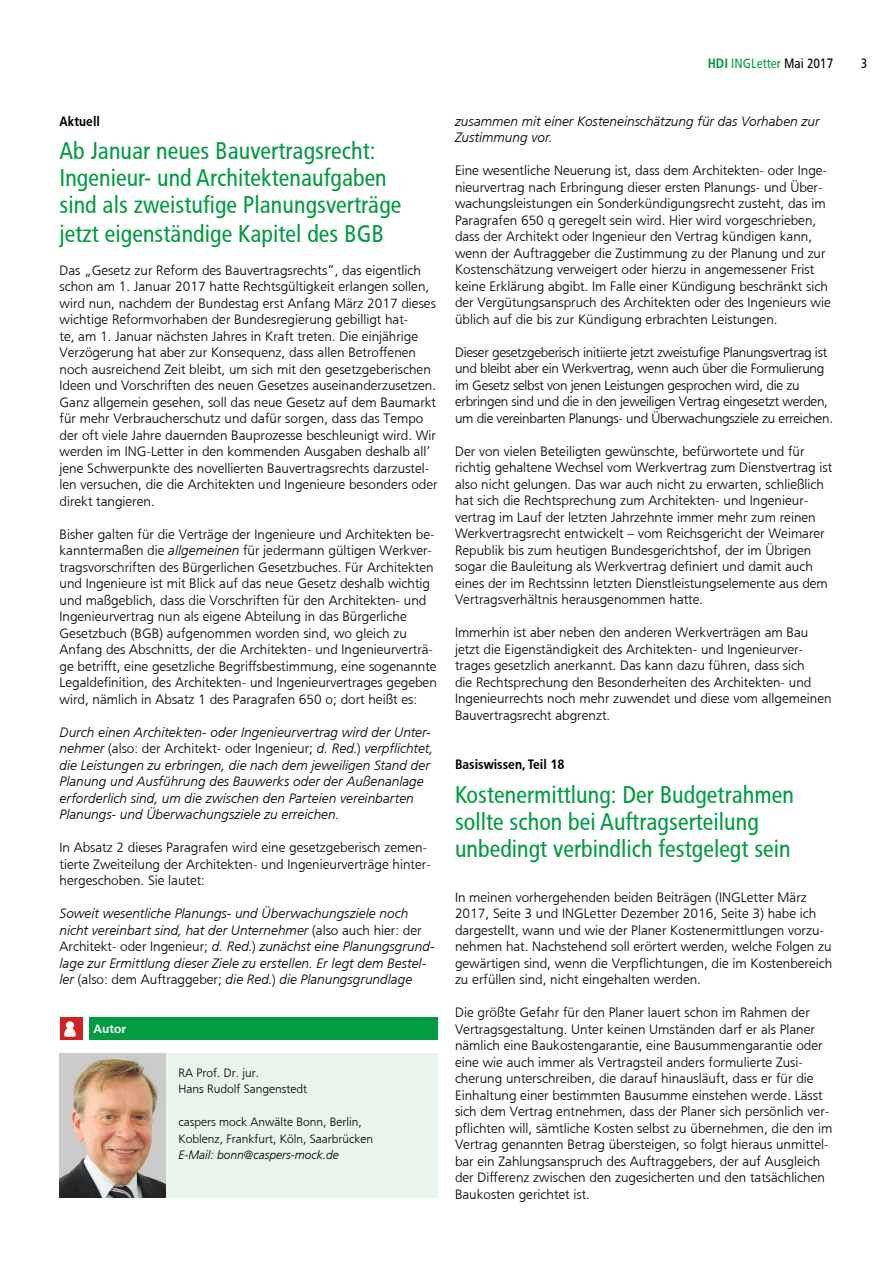
<style>
.page{position:relative;width:893px;height:1263px;background:#fff}
.page>*{position:absolute;margin:0;border:0;box-sizing:border-box;transform-origin:0 0}
.t1{font:24px/27.5px "HDI Gerling Sans Cond Regular";color:#009c41}
.t2{font:13.5px/16.5px "HDI Gerling Sans Light";color:#000}
.t3{font:13.5px/16.5px "HDI Gerling Sans Light Italic";letter-spacing:.01em;color:#000}
.t4{font:13.5px/16.5px "HDI Gerling Sans Light";letter-spacing:-.02em;color:#000}
.t5{font:13.5px "HDI Gerling Sans Cond Bold";color:#000}
.t6{font:13.5px "HDI Gerling Sans Cond Regular";color:#009c41}
.t7{font:13.5px "HDI Gerling Sans Cond Regular";color:#000}
.t8{font:12px/16.5px "HDI Gerling Sans Light";color:#000}
.t9{font:12px "HDI Gerling Sans Light Italic";color:#000}
.t10{font:12px "HDI Gerling Sans Bold";color:#fff}
.s1{font-family:"HDI Gerling Sans Cond Bold"}
.s2{color:#000}
.s3{font-family:"HDI Gerling Sans Light Italic"}
.s4{font-family:"HDI Gerling Sans Light"}
</style>
<div class="page">
<div style="left:166px;top:1053px;width:272px;height:144px;background:#e9f5ea"></div>
<img style="left:60px;top:1053px;width:106px;height:144px">
<div style="left:60px;top:1017px;width:22px;height:23px;background:#d12120"></div>
<svg style="left:64px;top:1021px;width:12px;height:16px"></svg>
<div style="left:89px;top:1017px;width:349px;height:23px;background:#009c41"></div>
<p class="t6" style="left:708px;top:56px;width:127px"><span class="s1">HDI</span> INGLetter <span class="s2">Mai 2017</span></p>
<p class="t7" style="left:861px;top:56px;width:8px">3</p>
<p class="t5" style="left:60px;top:113px;width:42px">Aktuell</p>
<h1 class="t1" style="left:60px;top:137px;width:344px">Ab Januar neues Bauvertragsrecht:<br>Ingenieur- und Architektenaufgaben sind als zweistufige Planungsverträge jetzt eigenständige Kapitel des BGB</h1>
<p class="t2" style="left:60px;top:262px;width:380px">Das „Gesetz zur Reform des Bauvertragsrechts“, das eigentlich schon am 1. Januar 2017 hatte Rechtsgültigkeit erlangen sollen, wird nun, nachdem der Bundestag erst Anfang März 2017 dieses wichtige Reformvorhaben der Bundesregierung gebilligt hat-<br>te, am 1. Januar nächsten Jahres in Kraft treten. Die einjährige Verzögerung hat aber zur Konsequenz, dass allen Betroffenen noch ausreichend Zeit bleibt, um sich mit den gesetzgeberischen Ideen und Vorschriften des neuen Gesetzes auseinanderzusetzen.<br>Ganz allgemein gesehen, soll das neue Gesetz auf dem Baumarkt für mehr Verbraucherschutz und dafür sorgen, dass das Tempo der oft viele Jahre dauernden Bauprozesse beschleunigt wird. Wir werden im ING-Letter in den kommenden Ausgaben deshalb all‘ jene Schwerpunkte des novellierten Bauvertragsrechts darzustel&shy;len versuchen, die die Architekten und Ingenieure besonders oder direkt tangieren.</p>
<p class="t2" style="left:60px;top:526px;width:379px">Bisher galten für die Verträge der Ingenieure und Architekten be&shy;kanntermaßen die <span class="s3">allgemeinen</span> für jedermann gültigen Werkver&shy;tragsvorschriften des Bürgerlichen Gesetzbuches. Für Architekten und Ingenieure ist mit Blick auf das neue Gesetz deshalb wichtig und maßgeblich, dass die Vorschriften für den Architekten- und Ingenieurvertrag nun als eigene Abteilung in das Bürgerliche Gesetzbuch (BGB) aufgenommen worden sind, wo gleich zu Anfang des Abschnitts, der die Architekten- und Ingenieurverträ&shy;ge betrifft, eine gesetzliche Begriffsbestimmung, eine sogenannte Legaldefinition, des Architekten- und Ingenieurvertrages gegeben wird, nämlich in Absatz 1 des Paragrafen 650 o; dort heißt es:</p>
<p class="t3" style="left:60px;top:724px;width:373px">Durch einen Architekten- oder Ingenieurvertrag wird der Unter-</p>
<p class="t2" style="left:60px;top:740px;width:375px"><span class="s3">nehmer</span> (also: der Architekt- oder Ingenieur; <span class="s3">d. Red.</span>) <span class="s3">verpflichtet,</span></p>
<p class="t3" style="left:60px;top:757px;width:372px">die Leistungen zu erbringen, die nach dem jeweiligen Stand der Planung und Ausführung des Bauwerks oder der Außenanlage erforderlich sind, um die zwischen den Parteien vereinbarten Planungs- und Überwachungsziele zu erreichen.</p>
<p class="t2" style="left:60px;top:839px;width:373px">In Absatz 2 dieses Paragrafen wird eine gesetzgeberisch zemen&shy;tierte Zweiteilung der Architekten- und Ingenieurverträge hinter&shy;hergeschoben. Sie lautet:</p>
<p class="t3" style="left:60px;top:905px;width:376px">Soweit wesentliche Planungs- und Überwachungsziele noch nicht vereinbart sind, hat der Unternehmer <span class="s4">(also auch hier: der Architekt- oder Ingenieur;</span> d. Red.<span class="s4">)</span> zunächst eine Planungsgrund&shy;lage zur Ermittlung dieser Ziele zu erstellen. Er legt dem Bestel&shy;ler <span class="s4">(also: dem Auftraggeber;</span> die Red.<span class="s4">)</span> die Planungsgrundlage</p>
<p class="t10" style="left:94px;top:1021px;width:34px">Autor</p>
<p class="t8" style="left:179px;top:1064px;width:130px">RA Prof. Dr. jur.<br>Hans Rudolf Sangenstedt</p>
<p class="t8" style="left:179px;top:1114px;width:196px">caspers mock Anwälte Bonn, Berlin,<br>Koblenz, Frankfurt, Köln, Saarbrücken</p>
<p class="t9" style="left:179px;top:1148px;width:162px">E-Mail: bonn@caspers-mock.de</p>
<p class="t3" style="left:455px;top:113px;width:366px">zusammen mit einer Kosteneinschätzung für das Vorhaben zur<br>Zustimmung vor.</p>
<p class="t2" style="left:455px;top:163px;width:377px">Eine wesentliche Neuerung ist, dass dem Architekten- oder Inge&shy;nieurvertrag nach Erbringung dieser ersten Planungs- und Über&shy;wachungsleistungen ein Sonderkündigungsrecht zusteht, das im Paragrafen 650 q geregelt sein wird. Hier wird vorgeschrieben, dass der Architekt oder Ingenieur den Vertrag kündigen kann, wenn der Auftraggeber die Zustimmung zu der Planung und zur Kostenschätzung verweigert oder hierzu in angemessener Frist keine Erklärung abgibt. Im Falle einer Kündigung beschränkt sich der Vergütungsanspruch des Architekten oder des Ingenieurs wie üblich auf die bis zur Kündigung erbrachten Leistungen.</p>
<p class="t4" style="left:455px;top:344px;width:380px">Dieser gesetzgeberisch initiierte jetzt zweistufige Planungsvertrag ist und bleibt aber ein Werkvertrag, wenn auch über die Formulierung im Gesetz selbst von jenen Leistungen gesprochen wird, die zu erbringen sind und die in den jeweiligen Vertrag eingesetzt werden, um die vereinbarten Planungs- und Überwachungsziele zu erreichen.</p>
<p class="t2" style="left:455px;top:443px;width:379px">Der von vielen Beteiligten gewünschte, befürwortete und für richtig gehaltene Wechsel vom Werkvertrag zum Dienstvertrag ist also nicht gelungen. Das war auch nicht zu erwarten, schließlich hat sich die Rechtsprechung zum Architekten- und Ingenieur&shy;vertrag im Lauf der letzten Jahrzehnte immer mehr zum reinen Werkvertragsrecht entwickelt – vom Reichsgericht der Weimarer Republik bis zum heutigen Bundesgerichtshof, der im Übrigen sogar die Bauleitung als Werkvertrag definiert und damit auch eines der im Rechtssinn letzten Dienstleistungselemente aus dem Vertragsverhältnis herausgenommen hatte.</p>
<p class="t2" style="left:455px;top:624px;width:378px">Immerhin ist aber neben den anderen Werkverträgen am Bau jetzt die Eigenständigkeit des Architekten- und Ingenieurver&shy;trages gesetzlich anerkannt. Das kann dazu führen, dass sich<br>die Rechtsprechung den Besonderheiten des Architekten- und Ingenieurrechts noch mehr zuwendet und diese vom allgemeinen Bauvertragsrecht abgrenzt.</p>
<p class="t5" style="left:455px;top:757px;width:111px">Basiswissen, Teil 18</p>
<h1 class="t1" style="left:455px;top:781px;width:340px;line-height:27px">Kostenermittlung: Der Budgetrahmen sollte schon bei Auftragserteilung unbedingt verbindlich festgelegt sein</h1>
<p class="t2" style="left:455px;top:889px;width:379px">In meinen vorhergehenden beiden Beiträgen (INGLetter März 2017, Seite 3 und INGLetter Dezember 2016, Seite 3) habe ich dargestellt, wann und wie der Planer Kostenermittlungen vorzu&shy;nehmen hat. Nachstehend soll erörtert werden, welche Folgen zu gewärtigen sind, wenn die Verpflichtungen, die im Kostenbereich zu erfüllen sind, nicht eingehalten werden.</p>
<p class="t2" style="left:455px;top:1004px;width:379px">Die größte Gefahr für den Planer lauert schon im Rahmen der Vertragsgestaltung. Unter keinen Umständen darf er als Planer nämlich eine Baukostengarantie, eine Bausummengarantie oder eine wie auch immer als Vertragsteil anders formulierte Zusi&shy;cherung unterschreiben, die darauf hinausläuft, dass er für die Einhaltung einer bestimmten Bausumme einstehen werde. Lässt sich dem Vertrag entnehmen, dass der Planer sich persönlich ver&shy;pflichten will, sämtliche Kosten selbst zu übernehmen, die den im Vertrag genannten Betrag übersteigen, so folgt hieraus unmittel&shy;bar ein Zahlungsanspruch des Auftraggebers, der auf Ausgleich der Differenz zwischen den zugesicherten und den tatsächlichen Baukosten gerichtet ist.</p>
</div>
